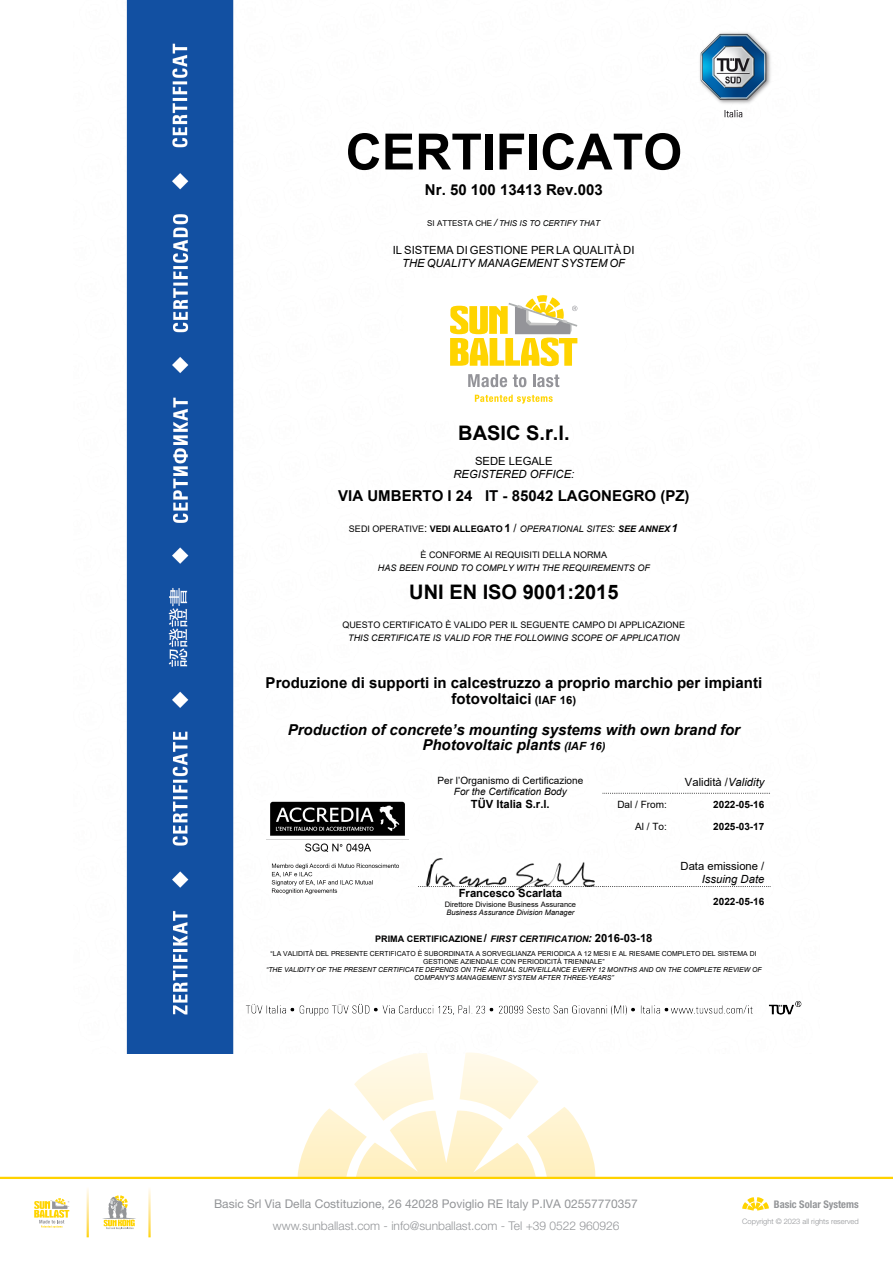
<style>
.page{position:relative;width:893px;height:1263px;background:#fff}
.page>*{position:absolute;margin:0;border:0;box-sizing:border-box;transform-origin:0 0}
.t1{font:700 50.1px "Arial";color:#000}
.t2{font:700 20.1px "Arial";color:#000}
.t3{font:700 15px/15.6px "Arial";color:#000;text-align:center}
.t4{font:italic 700 15px/15.6px "Arial";color:#000;text-align:center}
.t5{font:12px "Helvetica Neue LT Pro";color:#939598}
.t6{font:300 12px "Helvetica Neue LT Pro";color:#939598}
.t7{font:11.25px "Arial";color:#000}
.t8{font:italic 11.25px "Arial";color:#000}
.t9{font:700 11.25px "Arial";color:#000}
.t10{font:700 condensed 10.5px "Helvetica Neue LT Pro";color:#939598}
.t11{font:10.05px "Arial";color:#000}
.t12{font:700 10.05px "Arial";color:#000}
.t13{font:italic 10.05px "Arial";color:#000}
.t14{font:italic 9px "Arial";color:#000}
.t15{font:9px "Arial";color:#000}
.t16{font:700 9px "Arial";color:#000}
.t17{font:italic 7.95px "Arial";color:#000}
.t18{font:7.5px "Arial";color:#000}
.t19{font:italic 7.5px "Arial";color:#000}
.t20{font:300 7.5px "Helvetica Neue LT Pro";color:#939598}
.t21{font:6.9px/7.9px "Arial";color:#000;text-align:center}
.t22{font:italic 6.9px/7.9px "Arial";color:#000;text-align:center}
.s1{font-style:normal}
.s2{font-size:10.05px}
.s3{font-style:normal;font-size:11.25px}
.s4{font-weight:700;font-style:normal}
.s5{font-weight:700;font-style:normal;font-size:11.25px}
.s6{font-size:11.25px}
.s7{font-weight:700}
.s8{font-weight:700;font-size:11.25px}
.s9{font-style:italic}
.s10{font-style:italic;font-size:11.25px}
</style>
<div class="page">
<img style="left:126px;top:0;width:676px;height:1054px">
<img style="left:426px;top:856px;width:171px;height:33px">
<img style="left:267px;top:798px;width:141px;height:100px">
<svg style="left:603px;top:793px;width:168px;height:1px"></svg>
<svg style="left:418px;top:886px;width:353px;height:1px"></svg>
<div style="left:404px;top:278px;width:220px;height:143px;background:#fff"></div>
<svg style="left:475px;top:395px;width:78px;height:8px"></svg>
<svg style="left:450px;top:295px;width:127px;height:71px"></svg>
<svg style="left:468px;top:374px;width:39px;height:13px"></svg>
<svg style="left:513px;top:374px;width:13px;height:13px"></svg>
<svg style="left:533px;top:374px;width:26px;height:13px"></svg>
<svg style="left:298px;top:1050px;width:299px;height:127px"></svg>
<hr style="left:0;top:1177px;width:893px;height:2px;background:#ffd200">
<svg style="left:742px;top:1197px;width:27px;height:14px"></svg>
<svg style="left:34px;top:1198px;width:35px;height:30px"></svg>
<svg style="left:102px;top:1195px;width:34px;height:34px"></svg>
<h1 class="t1" style="left:346px;top:117px;width:338px">CERTIFICATO</h1>
<h3 class="t3" style="left:425px;top:182px;width:179px">Nr. 50 100 13413 Rev.003</h3>
<p class="t17" style="left:427px;top:218px;width:174px"><span class="s1">SI ATTESTA CHE</span> <span class="s2">/</span> THIS IS TO CERTIFY THAT</p>
<p class="t7" style="left:393px;top:242px;width:243px">IL SISTEMA DI GESTIONE PER LA QUALITÀ DI</p>
<p class="t8" style="left:402px;top:255px;width:224px">THE QUALITY MANAGEMENT SYSTEM OF</p>
<h2 class="t2" style="left:458px;top:419px;width:113px">BASIC S.r.l.</h2>
<p class="t7" style="left:475px;top:453px;width:79px">SEDE LEGALE</p>
<p class="t8" style="left:453px;top:467px;width:122px">REGISTERED OFFICE:</p>
<h3 class="t3" style="left:338px;top:488px;width:353px">VIA UMBERTO I 24 IT - 85042 LAGONEGRO (PZ)</h3>
<p class="t14" style="left:349px;top:523px;width:330px"><span class="s1">SEDI OPERATIVE</span><span class="s3">:</span> <span class="s4">VEDI ALLEGATO</span> <span class="s5">1</span> <span class="s3">/</span> OPERATIONAL SITES<span class="s6">:</span> <span class="s7">SEE ANNEX</span> <span class="s8">1</span></p>
<p class="t15" style="left:421px;top:549px;width:188px">È CONFORME AI REQUISITI DELLA NORMA</p>
<p class="t14" style="left:378px;top:562px;width:273px">HAS BEEN FOUND TO COMPLY WITH THE REQUIREMENTS OF</p>
<h2 class="t2" style="left:409px;top:578px;width:211px">UNI EN ISO 9001:2015</h2>
<p class="t15" style="left:342px;top:619px;width:344px">QUESTO CERTIFICATO È VALIDO PER IL SEGUENTE CAMPO DI APPLICAZIONE</p>
<p class="t14" style="left:348px;top:632px;width:333px">THIS CERTIFICATE IS VALID FOR THE FOLLOWING SCOPE OF APPLICATION</p>
<h3 class="t3" style="left:266px;top:675px;width:498px">Produzione di supporti in calcestruzzo a proprio marchio per impianti fotovoltaici <span class="s6">(IAF 16)</span></h3>
<h3 class="t4" style="left:288px;top:722px;width:454px">Production of concrete’s mounting systems with own brand for<br>Photovoltaic plants <span class="s6">(IAF 16)</span></h3>
<p class="t11" style="left:437px;top:773px;width:147px">Per l’Organismo di Certificazione</p>
<p class="t13" style="left:454px;top:785px;width:114px">For the Certification Body</p>
<p class="t9" style="left:471px;top:796px;width:80px">TÜV Italia S.r.l.</p>
<p class="t7" style="left:685px;top:774px;width:81px">Validità /<span class="s9">Validity</span></p>
<p class="t11" style="left:617px;top:797px;width:51px">Dal / From:</p>
<p class="t12" style="left:713px;top:797px;width:53px">2022-05-16</p>
<p class="t11" style="left:635px;top:820px;width:33px">Al / To:</p>
<p class="t12" style="left:713px;top:820px;width:53px">2025-03-17</p>
<p class="t7" style="left:680px;top:859px;width:85px">Data emissione /</p>
<p class="t8" style="left:702px;top:872px;width:64px">Issuing Date</p>
<p class="t9" style="left:459px;top:885px;width:105px">Francesco Scarlata</p>
<p class="t18" style="left:445px;top:899px;width:133px">Direttore Divisione Business Assurance</p>
<p class="t19" style="left:446px;top:908px;width:130px">Business Assurance Division Manager</p>
<p class="t12" style="left:713px;top:895px;width:53px">2022-05-16</p>
<p class="t16" style="left:375px;top:932px;width:279px">PRIMA CERTIFICAZIONE <span class="s6">/</span> <span class="s9">FIRST CERTIFICATION</span><span class="s10">:</span> <span class="s6">2016-03-18</span></p>
<p class="t21" style="left:271px;top:950px;width:487px">“LA VALIDITÀ DEL PRESENTE CERTIFICATO È SUBORDINATA A SORVEGLIANZA PERIODICA A 12 MESI E AL RIESAME COMPLETO DEL SISTEMA DI<br>GESTIONE AZIENDALE CON PERIODICITÀ TRIENNALE”</p>
<p class="t22" style="left:266px;top:966px;width:497px">“THE VALIDITY OF THE PRESENT CERTIFICATE DEPENDS ON THE ANNUAL SURVEILLANCE EVERY 12 MONTHS AND ON THE COMPLETE REVIEW OF<br>COMPANY'S MANAGEMENT SYSTEM AFTER THREE-YEARS”</p>
<h3 class="t5" style="left:214px;top:1197px;width:425px">Basic Srl Via Della Costituzione, 26 42028 Poviglio RE Italy P.IVA 02557770357</h3>
<h3 class="t6" style="left:273px;top:1218px;width:348px">www.sunballast.com - info@sunballast.com - Tel +39 0522 960926</h3>
<p class="t20" style="left:742px;top:1216px;width:118px">Copyright © 2023 all rights reserved</p>
<p class="t10" style="left:774px;top:1197px;width:86px">Basic Solar Systems</p>
</div>
